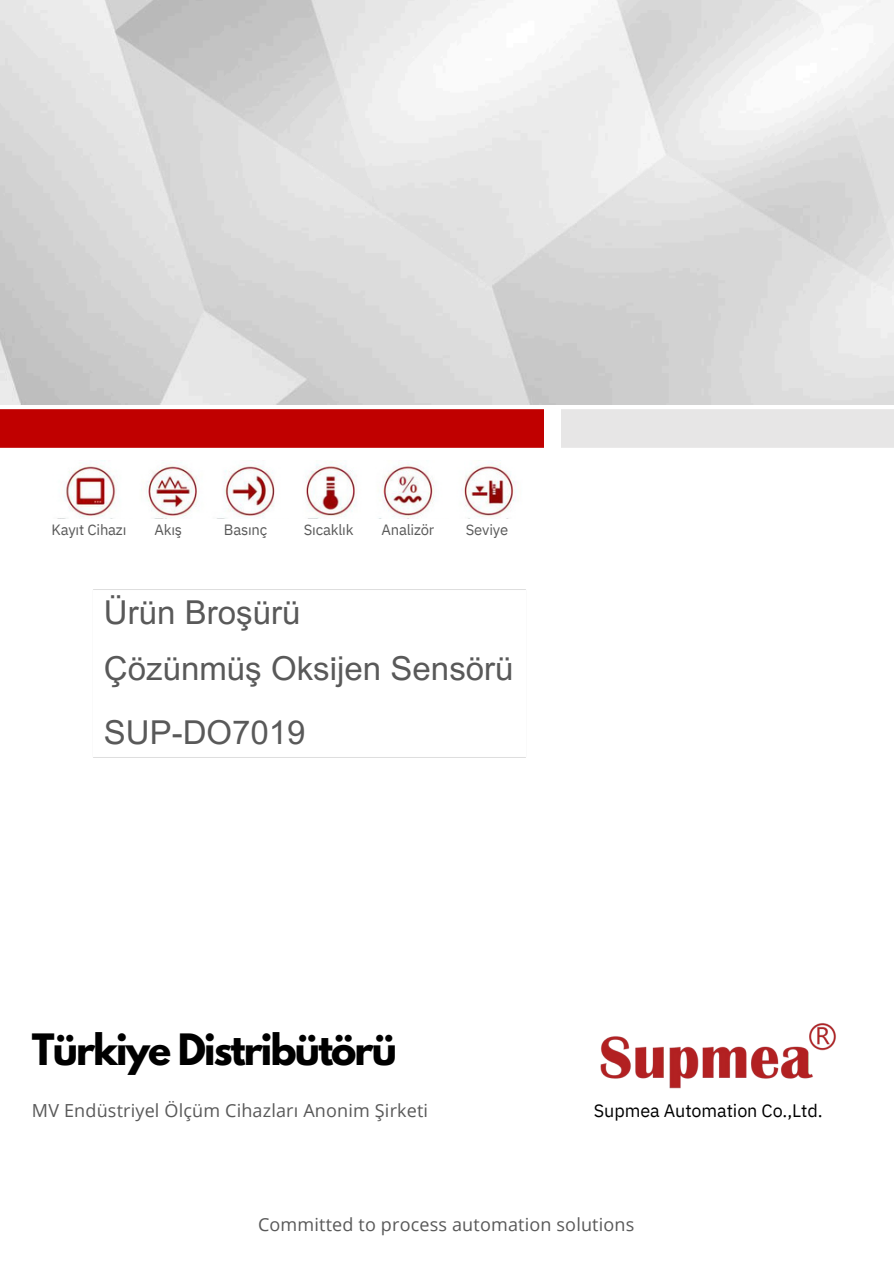
<style>
.page{position:relative;width:894px;height:1264px;background:#fff}
.page>*{position:absolute;margin:0;border:0;box-sizing:border-box;transform-origin:0 0}
.t1{font:700 38.25px "League Spartan";letter-spacing:-.05em;color:#000}
.t2{font:32.85px/56.2px "Arial MT Pro";color:#595959}
.t3{font:18px "Open Sans";letter-spacing:.01em;color:#595959}
.t4{font:18px "IBM Plex Sans";letter-spacing:-.005em;color:#000}
.t5{font:14.85px "IBM Plex Sans";letter-spacing:-.015em;color:#595959}
</style>
<div class="page">
<div style="left:0;top:409px;width:543px;height:38px;background:#c00000"></div>
<img style="left:63px;top:460px;width:452px;height:58px">
<img style="left:600px;top:1023px;width:236px;height:66px">
<p class="t5" style="left:51px;top:520px;width:76px">Kayıt Cihazı</p>
<p class="t5" style="left:154px;top:520px;width:29px">Akış</p>
<p class="t5" style="left:224px;top:520px;width:45px">Basınç</p>
<p class="t5" style="left:304px;top:520px;width:51px">Sıcaklık</p>
<p class="t5" style="left:381px;top:520px;width:54px">Analizör</p>
<p class="t5" style="left:465px;top:520px;width:44px">Seviye</p>
<p class="t2" style="left:104px;top:588px;width:411px">Ürün Broşürü<br>Çözünmüş Oksijen Sensörü</p>
<p class="t2" style="left:104px;top:708px;width:203px">SUP-DO7019</p>
<p class="t1" style="left:32px;top:1031px;width:366px">Türkiye Distribütörü</p>
<p class="t3" style="left:32px;top:1097px;width:397px">MV Endüstriyel Ölçüm Cihazları Anonim Şirketi</p>
<p class="t4" style="left:593px;top:1098px;width:230px">Supmea Automation Co.,Ltd.</p>
<p class="t3" style="left:258px;top:1211px;width:378px">Committed to process automation solutions</p>
</div>
